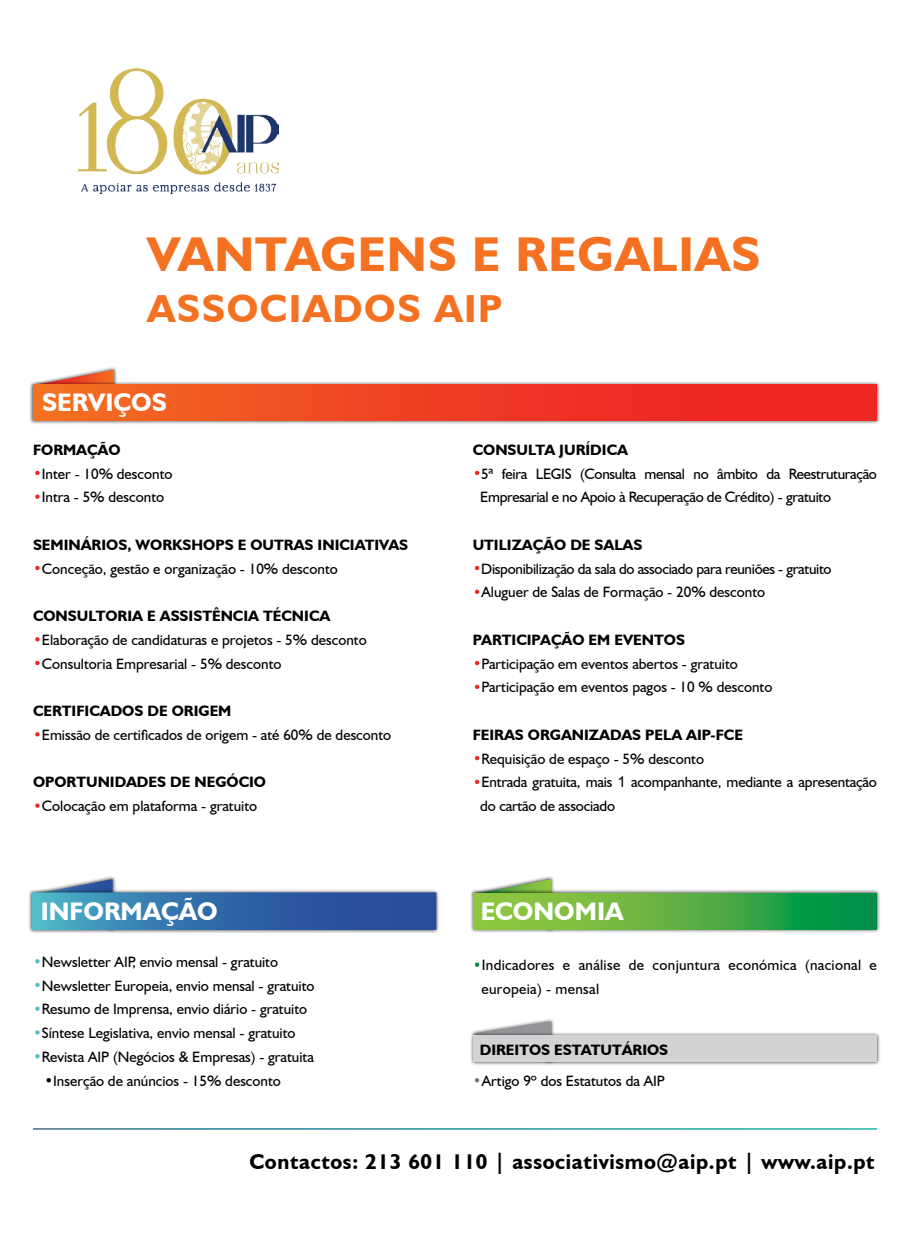
<style>
.page{position:relative;width:922px;height:1248px;background:#fff}
.page>*{position:absolute;margin:0;border:0;box-sizing:border-box;transform-origin:0 0}
.t1{font:700 48.75px "Humanist 521 BT";color:#f37121}
.t2{font:700 39px "Humanist 521 BT";letter-spacing:.04em;color:#f37121}
.t3{font:700 25.38px "Humanist 521 BT";color:#fff}
.t4{font:700 21.25px "Humanist 521 BT";letter-spacing:.03em;color:#000}
.t5{font:15px/23.8px "Humanist 521 BT";color:#000}
.t6{font:700 15px "Humanist 521 BT";color:#000}
.t7{font:15px/23.8px "Humanist 521 BT";letter-spacing:-.02em;color:#000}
.t8{font:15px/23.8px "Humanist 521 BT";letter-spacing:.02em;color:#000}
.s1{color:#fff}
.s2{font-family:"Arial"}
.s3{color:#77787b}
</style>
<div class="page">
<div style="left:32px;top:366px;width:86px;height:58px;background:#000;opacity:.75"></div>
<svg style="left:35px;top:369px;width:79px;height:11px"></svg>
<div style="left:29px;top:380px;width:851px;height:44px;background:#000;opacity:.75"></div>
<div style="left:33px;top:384px;width:843px;height:36px;background:linear-gradient(to right,#f26a22,#ed1825)"></div>
<div style="left:31px;top:875px;width:85px;height:58px;background:#000;opacity:.75"></div>
<svg style="left:34px;top:879px;width:78px;height:9px"></svg>
<div style="left:28px;top:888px;width:412px;height:45px;background:#000;opacity:.75"></div>
<svg style="left:34px;top:894px;width:400px;height:33px;background:#326ea9"></svg>
<div style="left:469px;top:875px;width:86px;height:58px;background:#000;opacity:.75"></div>
<svg style="left:472px;top:879px;width:79px;height:10px"></svg>
<div style="left:469px;top:889px;width:411px;height:43px;background:#000;opacity:.75"></div>
<svg style="left:473px;top:893px;width:403px;height:36px;background:#51ae43"></svg>
<div style="left:469px;top:1017px;width:86px;height:48px;background:#000;opacity:.75"></div>
<svg style="left:472px;top:1021px;width:79px;height:10px"></svg>
<div style="left:469px;top:1031px;width:411px;height:34px;background:#000;opacity:.75"></div>
<div style="left:473px;top:1035px;width:403px;height:26px;background:#d1d3d4"></div>
<img style="left:79px;top:69px;width:199px;height:124px">
<h1 class="t1" style="left:147px;top:224px;width:36px">VANTAGENS</h1>
<h1 class="t1" style="left:472px;top:224px;width:75px">E REGALIAS</h1>
<h2 class="t2" style="left:147px;top:284px;width:311px">ASSOC IADOS AIP</h2>
<h3 class="t3" style="left:42px;top:386px;width:126px">SERVIÇOS</h3>
<p class="t6" style="left:33px;top:440px;width:89px">FORMAÇÃO</p>
<p class="t5" style="left:33px;top:461px;width:141px"><span class="s1">•</span>Inter - 10% desconto</p>
<p class="t5" style="left:33px;top:485px;width:133px"><span class="s1">•</span>Intra - 5% desconto</p>
<p class="t6" style="left:33px;top:535px;width:376px">SEMINÁRIOS, WORKSHOPS E OUTRAS INICIATIVAS</p>
<p class="t5" style="left:33px;top:556px;width:306px"><span class="s1">•</span>Conceção, gestão e organização - 10% desconto</p>
<p class="t6" style="left:33px;top:606px;width:299px">CONSULTORIA E ASSISTÊNCIA TÉCNICA</p>
<p class="t5" style="left:33px;top:627px;width:335px"><span class="s1">•</span>Elaboração de candidaturas e projetos - 5% desconto</p>
<p class="t5" style="left:33px;top:651px;width:250px"><span class="s1">•</span>Consultoria Empresarial - 5% desconto</p>
<p class="t6" style="left:33px;top:701px;width:200px">CERTIFICADOS DE ORIGEM</p>
<p class="t5" style="left:33px;top:722px;width:360px"><span class="s1">•</span>Emissão de certificados de origem - até 60% de desconto</p>
<p class="t6" style="left:33px;top:773px;width:234px">OPORTUNIDADES DE NEGÓCIO</p>
<p class="t5" style="left:33px;top:793px;width:226px"><span class="s1">•</span>Colocação em plataforma - gratuito</p>
<p class="t6" style="left:472px;top:440px;width:157px">CONSULTA JURÍDICA</p>
<p class="t7" style="left:480px;top:461px;width:398px;text-indent:-7px"><span class="s1">•</span>5ª feira LEGIS (Consulta mensal no âmbito da Reestruturação<br>Empresarial e no Apoio à Recuperação de Crédito) - gratuito</p>
<p class="t6" style="left:472px;top:535px;width:171px">UTILIZAÇÃO DE SALAS</p>
<p class="t7" style="left:472px;top:556px;width:360px"><span class="s1">•</span>Disponibilização da sala do associado para reuniões - gratuito</p>
<p class="t5" style="left:472px;top:580px;width:294px"><span class="s1">•</span>Aluguer de Salas de Formação - 20% desconto</p>
<p class="t6" style="left:472px;top:630px;width:214px">PARTIC IPAÇÃO EM EVENTOS</p>
<p class="t5" style="left:472px;top:651px;width:267px"><span class="s1">•</span>Participação em eventos abertos - gratuito</p>
<p class="t5" style="left:472px;top:675px;width:301px"><span class="s1">•</span>Participação em eventos pagos - 10 % desconto</p>
<p class="t6" style="left:472px;top:725px;width:270px">FEIRAS ORGANIZADAS PELA AIP-FCE</p>
<p class="t5" style="left:472px;top:746px;width:233px"><span class="s1">•</span>Requisição de espaço - 5% desconto</p>
<p class="t5" style="left:480px;top:770px;width:398px;text-indent:-8px"><span class="s1">•</span>Entrada gratuita, mais <span class="s2">1</span> acompanhante, mediante a apresentação do cartão de associado</p>
<h3 class="t3" style="left:41px;top:895px;width:178px">INFORMAÇÃO</h3>
<h3 class="t3" style="left:480px;top:895px;width:144px">ECONOMIA</h3>
<p class="t5" style="left:33px;top:949px;width:246px"><span class="s1">•</span>Newsletter AIP, envio mensal - gratuito</p>
<p class="t5" style="left:33px;top:973px;width:283px"><span class="s1">•</span>Newsletter Europeia, envio mensal - gratuito</p>
<p class="t5" style="left:33px;top:996px;width:276px"><span class="s1">•</span>Resumo de Imprensa, envio diário - gratuito</p>
<p class="t5" style="left:33px;top:1020px;width:264px"><span class="s1">•</span>Síntese Legislativa, envio mensal - gratuito</p>
<p class="t5" style="left:33px;top:1044px;width:282px"><span class="s1">•</span>Revista AIP (Negócios &amp; Empresas) - gratuita</p>
<p class="t5" style="left:44px;top:1068px;width:238px">•Inserção de anúncios - 15% desconto</p>
<p class="t8" style="left:481px;top:952px;width:397px;text-indent:-9px"><span class="s1">•</span>Indicadores e análise de conjuntura económica (nacional e europeia) - mensal</p>
<p class="t6" style="left:479px;top:1040px;width:190px">DIREITOS ESTATUTÁRIOS</p>
<p class="t5" style="left:472px;top:1068px;width:194px"><span class="s3">•</span>Artigo 9º dos Estatutos da AIP</p>
<h3 class="t4" style="left:249px;top:1148px;width:626px">CONTACTOS: 213 601 110 | ASSOCIATIVISMO@AIP.PT | WWW.AIP.PT</h3>
</div>
